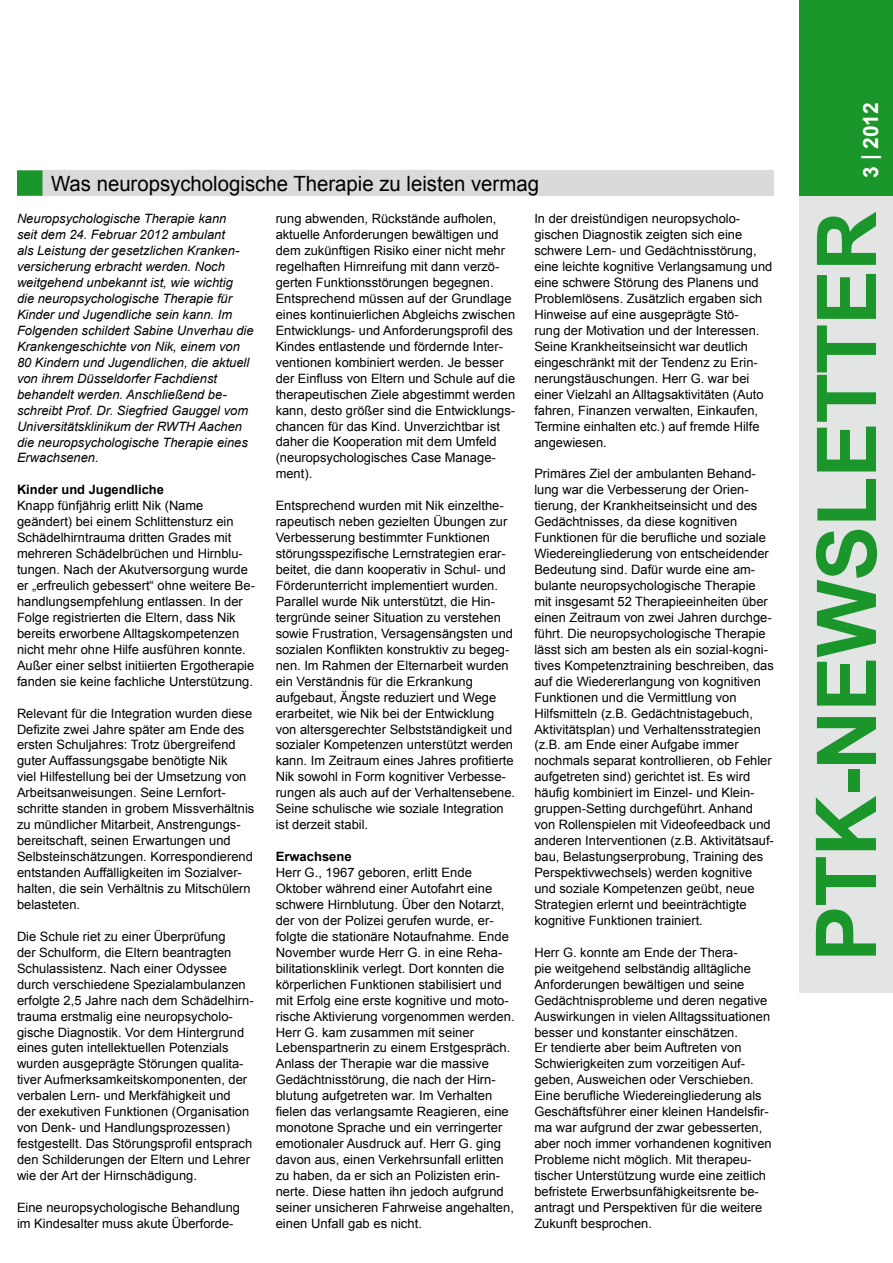
<style>
.page{position:relative;width:893px;height:1263px;background:#fff}
.page>*{position:absolute;margin:0;border:0;box-sizing:border-box;transform-origin:0 0}
.t1{font:700 82.5px "Arial";letter-spacing:-.015em;color:#1a962b}
.t2{font:21px "Arial";color:#000}
.t3{font:700 21px "Arial";color:#fff}
.t4{font:12.9px/15.9px "Arial";color:#000}
.t5{font:italic 12.9px/15.9px "Arial";color:#000}
.t6{font:700 12.9px "Arial";color:#000}
.s1{font-size:84px}
</style>
<div class="page">
<div style="left:799px;top:196px;width:94px;height:797px;background:#e3e4e4"></div>
<div style="left:799px;top:0;width:94px;height:196px;background:#1a962b"></div>
<div style="left:17px;top:170px;width:522px;height:26px;background:#1a962b"></div>
<div style="left:43px;top:170px;width:731px;height:26px;background:#d9dadb"></div>
<h2 class="t2" style="left:51px;top:170px;width:489px">Was neuropsychologische Therapie zu leisten vermag</h2>
<p class="t5" style="left:17px;top:211px;width:238px">Neuropsychologische Therapie kann<br>seit dem 24. Februar 2012 ambulant<br>als Leistung der gesetzlichen Kranken&shy;versicherung erbracht werden. Noch weitgehend unbekannt ist, wie wichtig<br>die neuropsychologische Therapie für Kinder und Jugendliche sein kann. Im Folgenden schildert Sabine Unverhau die Krankengeschichte von Nik, einem von 80 Kindern und Jugendlichen, die aktuell von ihrem Düsseldorfer Fachdienst behandelt werden. Anschließend be&shy;schreibt Prof. Dr. Siegfried Gauggel vom Universitätsklinikum der RWTH Aachen die neuropsychologische Therapie eines Erwachsenen.</p>
<p class="t6" style="left:17px;top:481px;width:148px">Kinder und Jugendliche</p>
<p class="t4" style="left:17px;top:498px;width:240px">Knapp fünfjährig erlitt Nik (Name geändert) bei einem Schlittensturz ein Schädelhirntrauma dritten Grades mit mehreren Schädelbrüchen und Hirnblu&shy;tungen. Nach der Akutversorgung wurde er „erfreulich gebessert“ ohne weitere Be&shy;handlungsempfehlung entlassen. In der Folge registrierten die Eltern, dass Nik bereits erworbene Alltagskompetenzen nicht mehr ohne Hilfe ausführen konnte.<br>Außer einer selbst initiierten Ergotherapie fanden sie keine fachliche Unterstützung.</p>
<p class="t4" style="left:17px;top:705px;width:239px">Relevant für die Integration wurden diese Defizite zwei Jahre später am Ende des ersten Schuljahres: Trotz übergreifend guter Auffassungsgabe benötigte Nik<br>viel Hilfestellung bei der Umsetzung von Arbeitsanweisungen. Seine Lernfort&shy;schritte standen in grobem Missverhältnis zu mündlicher Mitarbeit, Anstrengungs&shy;bereitschaft, seinen Erwartungen und Selbsteinschätzungen. Korrespondierend entstanden Auffälligkeiten im Sozialver&shy;halten, die sein Verhältnis zu Mitschülern belasteten.</p>
<p class="t4" style="left:17px;top:928px;width:238px">Die Schule riet zu einer Überprüfung<br>der Schulform, die Eltern beantragten Schulassistenz. Nach einer Odyssee durch verschiedene Spezialambulanzen erfolgte 2,5 Jahre nach dem Schädelhirn&shy;trauma erstmalig eine neuropsycholo&shy;gische Diagnostik. Vor dem Hintergrund eines guten intellektuellen Potenzials wurden ausgeprägte Störungen qualita&shy;tiver Aufmerksamkeitskomponenten, der verbalen Lern- und Merkfähigkeit und<br>der exekutiven Funktionen (Organisation von Denk- und Handlungsprozessen) festgestellt. Das Störungsprofil entsprach den Schilderungen der Eltern und Lehrer wie der Art der Hirnschädigung.</p>
<p class="t4" style="left:17px;top:1199px;width:225px">Eine neuropsychologische Behandlung im Kindesalter muss akute Überforde-</p>
<p class="t4" style="left:276px;top:211px;width:241px">rung abwenden, Rückstände aufholen, aktuelle Anforderungen bewältigen und dem zukünftigen Risiko einer nicht mehr regelhaften Hirnreifung mit dann verzö&shy;gerten Funktionsstörungen begegnen.<br>Entsprechend müssen auf der Grundlage eines kontinuierlichen Abgleichs zwischen Entwicklungs- und Anforderungsprofil des Kindes entlastende und fördernde Inter&shy;ventionen kombiniert werden. Je besser der Einfluss von Eltern und Schule auf die therapeutischen Ziele abgestimmt werden kann, desto größer sind die Entwicklungs&shy;chancen für das Kind. Unverzichtbar ist daher die Kooperation mit dem Umfeld (neuropsychologisches Case Manage&shy;ment).</p>
<p class="t4" style="left:276px;top:498px;width:241px">Entsprechend wurden mit Nik einzelthe&shy;rapeutisch neben gezielten Übungen zur Verbesserung bestimmter Funktionen störungsspezifische Lernstrategien erar&shy;beitet, die dann kooperativ in Schul- und Förderunterricht implementiert wurden.<br>Parallel wurde Nik unterstützt, die Hin&shy;tergründe seiner Situation zu verstehen sowie Frustration, Versagensängsten und sozialen Konflikten konstruktiv zu begeg&shy;nen. Im Rahmen der Elternarbeit wurden ein Verständnis für die Erkrankung aufgebaut, Ängste reduziert und Wege erarbeitet, wie Nik bei der Entwicklung von altersgerechter Selbstständigkeit und sozialer Kompetenzen unterstützt werden kann. Im Zeitraum eines Jahres profitierte Nik sowohl in Form kognitiver Verbesse&shy;rungen als auch auf der Verhaltensebene.<br>Seine schulische wie soziale Integration ist derzeit stabil.</p>
<p class="t6" style="left:276px;top:848px;width:78px">Erwachsene</p>
<p class="t4" style="left:276px;top:865px;width:240px">Herr G., 1967 geboren, erlitt Ende Oktober während einer Autofahrt eine schwere Hirnblutung. Über den Notarzt, der von der Polizei gerufen wurde, er&shy;folgte die stationäre Notaufnahme. Ende November wurde Herr G. in eine Reha&shy;bilitationsklinik verlegt. Dort konnten die körperlichen Funktionen stabilisiert und mit Erfolg eine erste kognitive und moto&shy;rische Aktivierung vorgenommen werden.<br>Herr G. kam zusammen mit seiner Lebenspartnerin zu einem Erstgespräch.<br>Anlass der Therapie war die massive Gedächtnisstörung, die nach der Hirn&shy;blutung aufgetreten war. Im Verhalten fielen das verlangsamte Reagieren, eine monotone Sprache und ein verringerter emotionaler Ausdruck auf. Herr G. ging davon aus, einen Verkehrsunfall erlitten zu haben, da er sich an Polizisten erin&shy;nerte. Diese hatten ihn jedoch aufgrund seiner unsicheren Fahrweise angehalten, einen Unfall gab es nicht.</p>
<p class="t4" style="left:534px;top:211px;width:240px">In der dreistündigen neuropsycholo&shy;gischen Diagnostik zeigten sich eine schwere Lern- und Gedächtnisstörung, eine leichte kognitive Verlangsamung und eine schwere Störung des Planens und Problemlösens. Zusätzlich ergaben sich Hinweise auf eine ausgeprägte Stö-<br>rung der Motivation und der Interessen.<br>Seine Krankheitseinsicht war deutlich eingeschränkt mit der Tendenz zu Erin&shy;nerungstäuschungen. Herr G. war bei einer Vielzahl an Alltagsaktivitäten (Auto fahren, Finanzen verwalten, Einkaufen, Termine einhalten etc.) auf fremde Hilfe angewiesen.</p>
<p class="t4" style="left:534px;top:466px;width:241px">Primäres Ziel der ambulanten Behand&shy;lung war die Verbesserung der Orien&shy;tierung, der Krankheitseinsicht und des Gedächtnisses, da diese kognitiven Funktionen für die berufliche und soziale Wiedereingliederung von entscheidender Bedeutung sind. Dafür wurde eine am&shy;bulante neuropsychologische Therapie mit insgesamt 52 Therapieeinheiten über einen Zeitraum von zwei Jahren durchge&shy;führt. Die neuropsychologische Therapie lässt sich am besten als ein sozial-kogni&shy;tives Kompetenztraining beschreiben, das auf die Wiedererlangung von kognitiven Funktionen und die Vermittlung von Hilfsmitteln (z.B. Gedächtnistagebuch, Aktivitätsplan) und Verhaltensstrategien (z.B. am Ende einer Aufgabe immer nochmals separat kontrollieren, ob Fehler aufgetreten sind) gerichtet ist. Es wird häufig kombiniert im Einzel- und Klein&shy;gruppen-Setting durchgeführt. Anhand von Rollenspielen mit Videofeedback und anderen Interventionen (z.B. Aktivitätsauf&shy;bau, Belastungserprobung, Training des Perspektivwechsels) werden kognitive und soziale Kompetenzen geübt, neue Strategien erlernt und beeinträchtigte kognitive Funktionen trainiert.</p>
<p class="t4" style="left:534px;top:944px;width:239px">Herr G. konnte am Ende der Thera-<br>pie weitgehend selbständig alltägliche Anforderungen bewältigen und seine Gedächtnisprobleme und deren negative Auswirkungen in vielen Alltagssituationen besser und konstanter einschätzen.<br>Er tendierte aber beim Auftreten von Schwierigkeiten zum vorzeitigen Auf&shy;geben, Ausweichen oder Verschieben.<br>Eine berufliche Wiedereingliederung als Geschäftsführer einer kleinen Handelsfir&shy;ma war aufgrund der zwar gebesserten, aber noch immer vorhandenen kognitiven Probleme nicht möglich. Mit therapeu&shy;tischer Unterstützung wurde eine zeitlich befristete Erwerbsunfähigkeitsrente be&shy;antragt und Perspektiven für die weitere Zukunft besprochen.</p>
<h2 class="t3" style="left:857px;top:178px;width:77px;rotate:-90deg">3 | 2012</h2>
<h1 class="t1" style="left:793px;top:962px;width:752px;rotate:-90deg"><span class="s1">PTK-</span>NewsletteR</h1>
</div>
